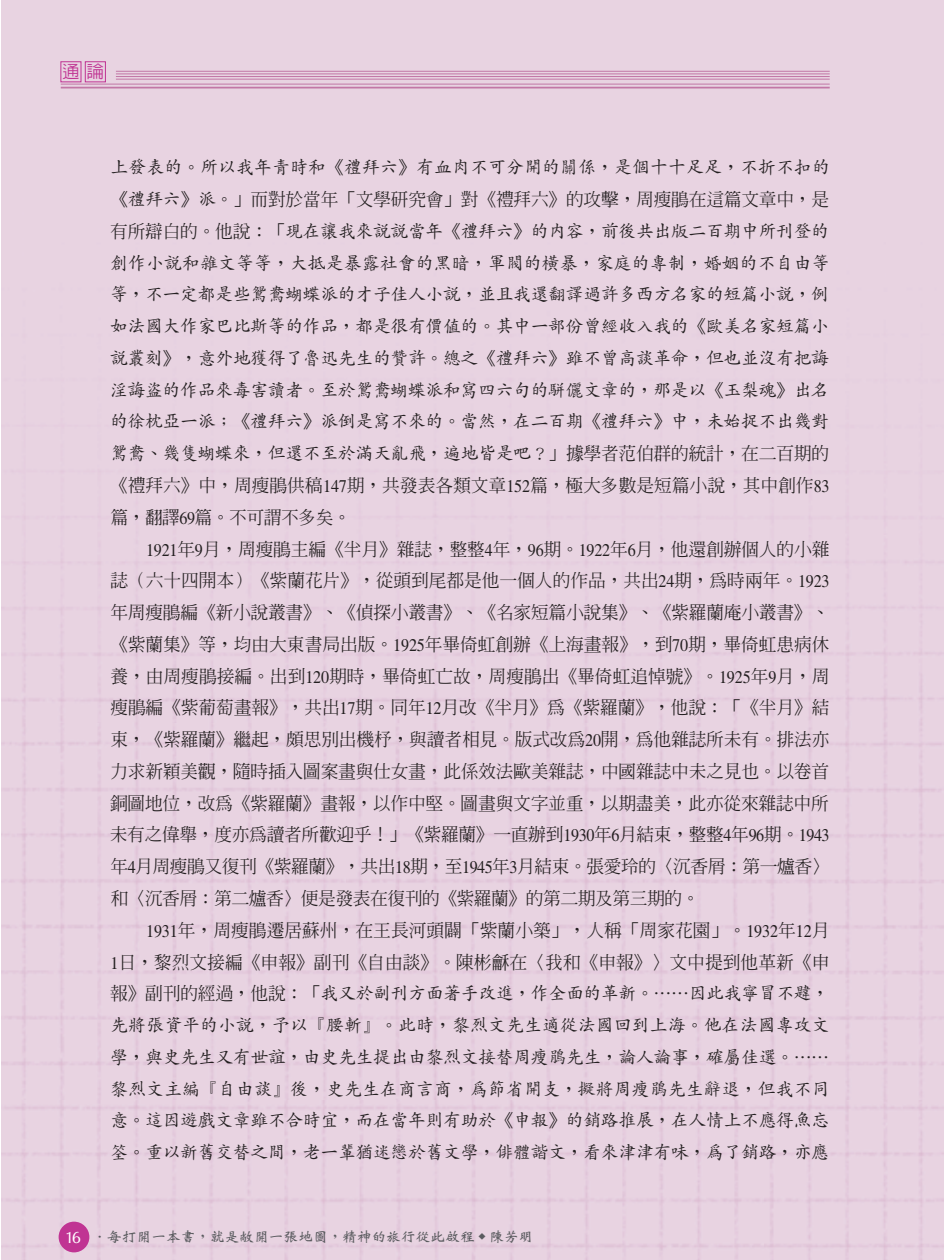
<style>
.page{position:relative;width:945px;height:1260px;background:#fff}
.page>*{position:absolute;margin:0;border:0;box-sizing:border-box;transform-origin:0 0}
.t1{font:17.85px/31.7px "AR Ming B5 Medium E Ten B5 H";letter-spacing:-.02em;color:#231f20}
.t2{font:17.85px/31.7px "AR Kai B5 Medium E Ten B5 H";letter-spacing:-.02em;color:#231f20;text-align:justify}
.t3{font:17.85px "AR Kai B5 Medium E Ten B5 H";letter-spacing:.01em;color:#231f20}
.t4{font:17.5px "AR Hei B5 Medium E Ten B5 H";color:#c03493}
.t5{font:14px "AR Wei Bei B5 Bold E Ten B5 H";color:#5a5b5f;scale:1.05 1}
.s1{font-family:"AR Kai B5 Medium E Ten B5 H"}
.s2{font-family:"AR Ming B5 Medium E Ten B5 H"}
.s3{font-family:"Times"}
.s4{font-family:"CG Omega";font-size:16.62px;color:#fff}
</style>
<div class="page">
<div style="left:1px;top:0;width:943px;height:1260px;background:#e8d3e1"></div>
<svg style="left:60px;top:61px;width:46px;height:21px"></svg>
<hr style="left:61px;top:87px;width:769px;height:1px;background:#c277a6">
<hr style="left:61px;top:84px;width:769px;height:1px;background:#c277a6">
<hr style="left:116px;top:79px;width:714px;height:1px;background:#c277a6">
<hr style="left:116px;top:76px;width:714px;height:1px;background:#c277a6">
<hr style="left:116px;top:74px;width:714px;height:1px;background:#c277a6">
<hr style="left:116px;top:71px;width:714px;height:1px;background:#c277a6">
<p class="t4" style="left:62px;top:65px;width:43px">通論</p>
<p class="t3" style="left:110px;top:161px;width:721px">上發表的。所以我年青時和《禮拜六》有血肉不可分開的關係，是個十十足足，不折不扣的</p>
<p class="t1" style="left:110px;top:186px;width:720px"><span class="s1">《禮拜六》派。</span>」而對於當年「文學研究會」對《禮拜六》的攻擊，周瘦鵑在這篇文章中，是</p>
<p class="t2" style="left:110px;top:218px;width:721px"><span class="s2">有所辯白的。他說：「</span>現在讓我來說說當年《禮拜六》的內容，前後共出版二百期中所刊登的創作小說和雜文等等，大抵是暴露社會的黑暗，軍閥的橫暴，家庭的專制，婚姻的不自由等等，不一定都是些鴛鴦蝴蝶派的才子佳人小說，並且我還翻譯過許多西方名家的短篇小說，例如法國大作家巴比斯等的作品，都是很有價值的。其中一部份曾經收入我的《歐美名家短篇小說叢刻》，意外地獲得了魯迅先生的贊許。總之《禮拜六》雖不曾高談革命，但也並沒有把誨淫誨盜的作品來毒害讀者。至於鴛鴦蝴蝶派和寫四六句的駢儷文章的，那是以《玉梨魂》出名的徐枕亞一派；《禮拜六》派倒是寫不來的。當然，在二百期《禮拜六》中，未始捉不出幾對鴛鴦、幾隻蝴蝶來，但還不至於滿天亂飛，遍地皆是吧？<span class="s2">」據學者范伯群的統計，在二百期的</span></p>
<p class="t1" style="left:110px;top:472px;width:721px">《禮拜六》中，周瘦鵑供稿<span class="s3">147</span>期，共發表各類文章<span class="s3">152</span>篇，極大多數是短篇小說，其中創作<span class="s3">83</span>篇，翻譯<span class="s3">69</span>篇。不可謂不多矣。</p>
<p class="t1" style="left:110px;top:535px;width:721px;text-align:justify;text-indent:36px"><span class="s3">1921</span>年<span class="s3">9</span>月，周瘦鵑主編《半月》雜誌，整整<span class="s3">4</span>年，<span class="s3">96</span>期。<span class="s3">1922</span>年<span class="s3">6</span>月，他還創辦個人的小雜誌（六十四開本）《紫蘭花片》，從頭到尾都是他一個人的作品，共出<span class="s3">24</span>期，為時兩年。<span class="s3">1923</span>年周瘦鵑編《新小說叢書》、《偵探小叢書》、《名家短篇小說集》、《紫羅蘭庵小叢書》、《紫蘭集》等，均由大東書局出版。<span class="s3">1925</span>年畢倚虹創辦《上海畫報》，到<span class="s3">70</span>期，畢倚虹患病休養，由周瘦鵑接編。出到<span class="s3">120</span>期時，畢倚虹亡故，周瘦鵑出《畢倚虹追悼號》。<span class="s3">1925</span>年<span class="s3">9</span>月，周瘦鵑編《紫葡萄畫報》，共出<span class="s3">17</span>期。同年<span class="s3">12</span>月改《半月》為《紫羅蘭》，他說：「《半月》結束，《紫羅蘭》繼起，頗思別出機杼，與讀者相見。版式改為<span class="s3">20</span>開，為他雜誌所未有。排法亦力求新穎美觀，隨時插入圖案畫與仕女畫，此係效法歐美雜誌，中國雜誌中未之見也。以卷首銅圖地位，改為《紫羅蘭》畫報，以作中堅。圖畫與文字並重，以期盡美，此亦從來雜誌中所未有之偉舉，度亦為讀者所歡迎乎！」《紫羅蘭》一直辦到<span class="s3">1930</span>年<span class="s3">6</span>月結束，整整<span class="s3">4</span>年<span class="s3">96</span>期。<span class="s3">1943</span>年<span class="s3">4</span>月周瘦鵑又復刊《紫羅蘭》，共出<span class="s3">18</span>期，至<span class="s3">1945</span>年<span class="s3">3</span>月結束。張愛玲的〈沉香屑：第一爐香〉和〈沉香屑：第二爐香〉便是發表在復刊的《紫羅蘭》的第二期及第三期的。</p>
<p class="t1" style="left:110px;top:917px;width:721px;text-align:right"><span class="s3">1931</span>年，周瘦鵑遷居蘇州，在王長河頭闢「紫蘭小築」，人稱「周家花園」。<span class="s3">1932</span>年<span class="s3">12</span>月<br><span class="s3">1</span>日，黎烈文接編《申報》副刊《自由談》。陳彬龢在〈我和《申報》〉文中提到他革新《申</p>
<p class="t2" style="left:110px;top:980px;width:721px"><span class="s2">報》副刊的經過，他說：「</span>我又於副刊方面著手改進，作全面的革新。⋯⋯因此我寧冒不韙，先將張資平的小說，予以『腰斬』。此時，黎烈文先生適從法國回到上海。他在法國專攻文學，與史先生又有世誼，由史先生提出由黎烈文接替周瘦鵑先生，論人論事，確屬佳選。⋯⋯黎烈文主編『自由談』後，史先生在商言商，為節省開支，擬將周瘦鵑先生辭退，但我不同意。這因遊戲文章雖不合時宜，而在當年則有助於《申報》的銷路推展，在人情上不應得魚忘筌。重以新舊交替之間，老一輩猶迷戀於舊文學，俳體諧文，看來津津有味，為了銷路，亦應</p>
<p class="t5" style="left:65px;top:1231px;width:448px"><span class="s4">16</span> ．每打開一本書，就是敞開一張地圖，精神的旅行從此啟程 <sup>◆</sup> 陳芳明</p>
</div>
